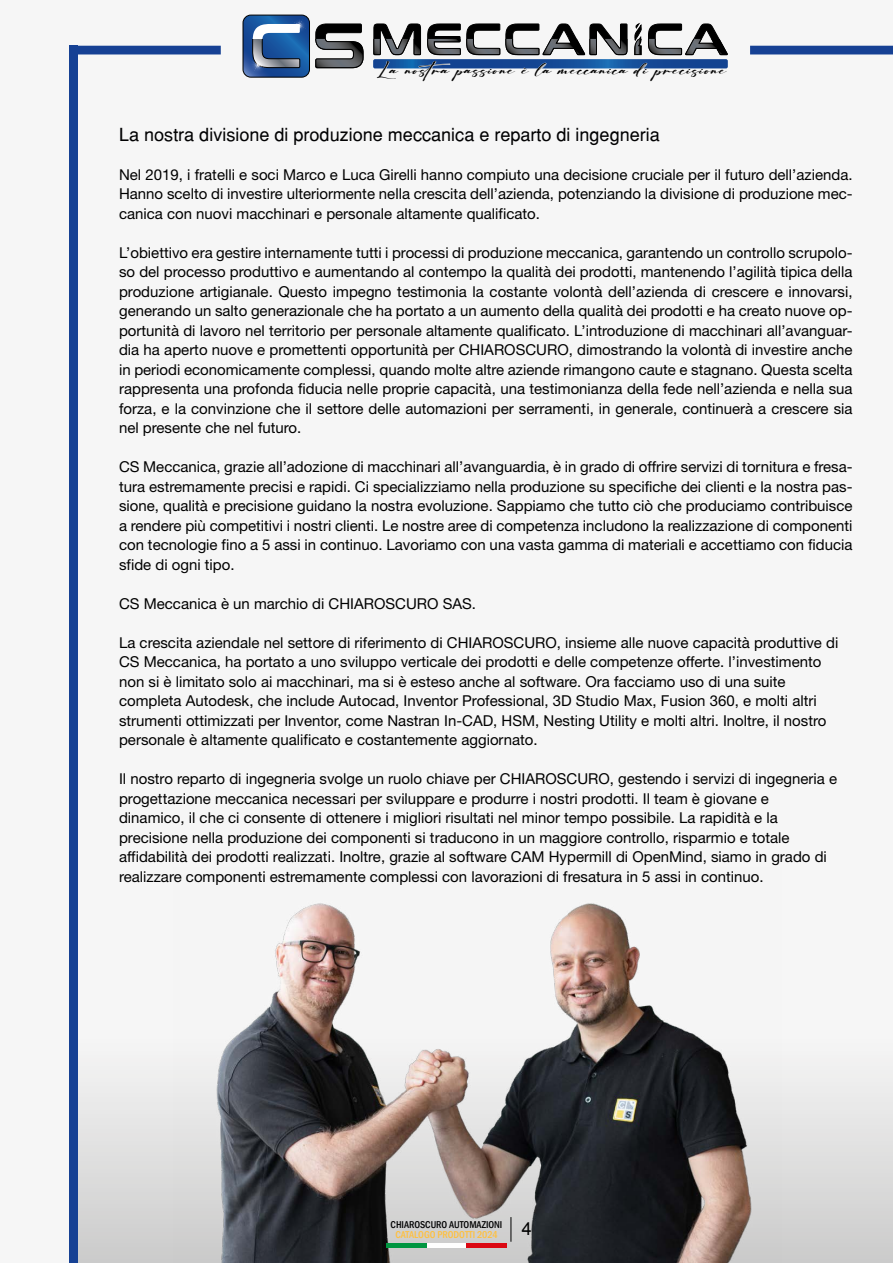
<style>
.page{position:relative;width:893px;height:1263px;background:#f6f6f6}
.page>*{position:absolute;margin:0;border:0;box-sizing:border-box;transform-origin:0 0}
.t1{font:18px "Helvetica";color:#020203}
.t2{font:18px "Helvetica";color:#000}
.t3{font:17.4px "Broisther";letter-spacing:.04em;color:#000;scale:1.3 1}
.t4{font:15px/19.5px "Helvetica Neue";color:#000;text-align:justify}
.t5{font:500 condensed 10.2px "Franklin Gothic";color:#020203}
.t6{font:500 condensed 10.2px "Franklin Gothic";color:#ffc03d}
</style>
<div class="page">
<div style="left:78px;top:1037px;width:815px;height:226px;background:linear-gradient(to bottom,#f6f6f6,#cbcbcb)"></div>
<div style="left:69px;top:46px;width:9px;height:1217px;background:#164194"></div>
<svg style="left:69px;top:14px;width:824px;height:64px"></svg>
<img style="left:173px;top:903px;width:609px;height:360px">
<svg style="left:511px;top:1217px;width:1px;height:25px"></svg>
<div style="left:426px;top:1243px;width:41px;height:5px;background:#fff"></div>
<div style="left:386px;top:1243px;width:40px;height:5px;background:#009641"></div>
<div style="left:467px;top:1243px;width:40px;height:5px;background:#db0812"></div>
<p class="t3" style="left:378px;top:57px;width:269px">La nostra passione è la meccanica di precisione</p>
<p class="t1" style="left:119px;top:123px;width:542px">La nostra divisione di produzione meccanica e reparto di ingegneria</p>
<p class="t4" style="left:119px;top:164px;width:735px">Nel 2019, i fratelli e soci Marco e Luca Girelli hanno compiuto una decisione cruciale per il futuro dell’azienda.<br>Hanno scelto di investire ulteriormente nella crescita dell’azienda, potenziando la divisione di produzione mec&shy;canica con nuovi macchinari e personale altamente qualificato.</p>
<p class="t4" style="left:119px;top:242px;width:735px">L’obiettivo era gestire internamente tutti i processi di produzione meccanica, garantendo un controllo scrupolo&shy;so del processo produttivo e aumentando al contempo la qualità dei prodotti, mantenendo l’agilità tipica della produzione artigianale. Questo impegno testimonia la costante volontà dell’azienda di crescere e innovarsi, generando un salto generazionale che ha portato a un aumento della qualità dei prodotti e ha creato nuove op&shy;portunità di lavoro nel territorio per personale altamente qualificato. L’introduzione di macchinari all’avanguar&shy;dia ha aperto nuove e promettenti opportunità per CHIAROSCURO, dimostrando la volontà di investire anche in periodi economicamente complessi, quando molte altre aziende rimangono caute e stagnano. Questa scelta rappresenta una profonda fiducia nelle proprie capacità, una testimonianza della fede nell’azienda e nella sua forza, e la convinzione che il settore delle automazioni per serramenti, in generale, continuerà a crescere sia nel presente che nel futuro.</p>
<p class="t4" style="left:119px;top:457px;width:735px">CS Meccanica, grazie all’adozione di macchinari all’avanguardia, è in grado di offrire servizi di tornitura e fresa&shy;tura estremamente precisi e rapidi. Ci specializziamo nella produzione su specifiche dei clienti e la nostra pas&shy;sione, qualità e precisione guidano la nostra evoluzione. Sappiamo che tutto ciò che produciamo contribuisce a rendere più competitivi i nostri clienti. Le nostre aree di competenza includono la realizzazione di componenti con tecnologie fino a 5 assi in continuo. Lavoriamo con una vasta gamma di materiali e accettiamo con fiducia sfide di ogni tipo.</p>
<p class="t4" style="left:119px;top:593px;width:358px">CS Meccanica è un marchio di CHIAROSCURO SAS.</p>
<p class="t4" style="left:119px;top:632px;width:721px;text-align:left">La crescita aziendale nel settore di riferimento di CHIAROSCURO, insieme alle nuove capacità produttive di CS Meccanica, ha portato a uno sviluppo verticale dei prodotti e delle competenze offerte. l’investimento non si è limitato solo ai macchinari, ma si è esteso anche al software. Ora facciamo uso di una suite completa Autodesk, che include Autocad, Inventor Professional, 3D Studio Max, Fusion 360, e molti altri strumenti ottimizzati per Inventor, come Nastran In-CAD, HSM, Nesting Utility e molti altri. Inoltre, il nostro personale è altamente qualificato e costantemente aggiornato.</p>
<p class="t4" style="left:119px;top:769px;width:720px;text-align:left">Il nostro reparto di ingegneria svolge un ruolo chiave per CHIAROSCURO, gestendo i servizi di ingegneria e progettazione meccanica necessari per sviluppare e produrre i nostri prodotti. Il team è giovane e dinamico, il che ci consente di ottenere i migliori risultati nel minor tempo possibile. La rapidità e la precisione nella produzione dei componenti si traducono in un maggiore controllo, risparmio e totale affidabilità dei prodotti realizzati. Inoltre, grazie al software CAM Hypermill di OpenMind, siamo in grado di realizzare componenti estremamente complessi con lavorazioni di fresatura in 5 assi in continuo.</p>
<p class="t5" style="left:391px;top:1217px;width:113px">CHIAROSCURO AUTOMAZIONI</p>
<p class="t6" style="left:395px;top:1228px;width:104px">CATALOGO PRODOTTI 2024</p>
<p class="t2" style="left:522px;top:1218px;width:12px">4</p>
</div>
